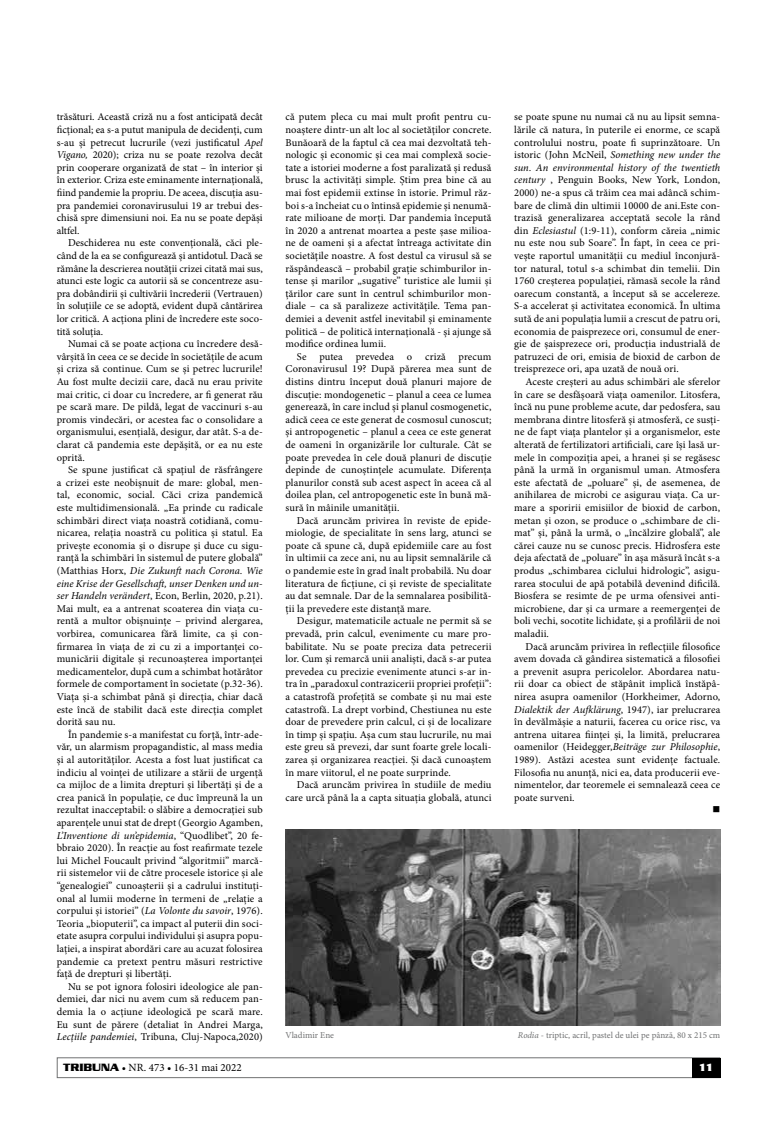
<style>
.page{position:relative;width:777px;height:1134px;background:#fff}
.page>*{position:absolute;margin:0;border:0;box-sizing:border-box;transform-origin:0 0}
.t1{font:11px "Minion Pro";color:#000}
.t2{font:700 11px "Serpentine D";color:#fff}
.t3{font:10.5px/12.6px "Minion Pro";letter-spacing:.005em;color:#000;text-align:justify}
.t4{font:10.5px "Wingdings";color:#000}
.t5{font:9px "Minion Pro";color:#707172}
.s1{font-style:italic}
.s2{font-family:"Serpentine D";font-weight:700}
</style>
<div class="page">
<img style="left:285px;top:829px;width:435px;height:197px">
<div style="left:57px;top:1057px;width:663px;height:21px;border:1px solid #707172"></div>
<div style="left:692px;top:1058px;width:28px;height:20px;background:#000"></div>
<p class="t3" style="left:57px;top:111px;width:208px">trăsături. Această criză nu a fost anticipată decât ficțional; ea s-a putut manipula de decidenți, cum s-au și petrecut lucrurile (vezi justificatul <span class="s1">Apel Vigano,</span> 2020); criza nu se poate rezolva decât prin cooperare organizată de stat – în interior și în exterior. Criza este eminamente internațională, fiind pandemie la propriu. De aceea, discuția asu&shy;pra pandemiei coronavirusului 19 ar trebui des&shy;chisă spre dimensiuni noi. Ea nu se poate depăși altfel.</p>
<p class="t3" style="left:57px;top:237px;width:208px;text-indent:11px">Deschiderea nu este convențională, căci ple&shy;când de la ea se configurează și antidotul. Dacă se rămâne la descrierea noutății crizei citată mai sus, atunci este logic ca autorii să se concentreze asu&shy;pra dobândirii și cultivării încrederii (Vertrauen) în soluțiile ce se adoptă, evident după cântărirea lor critică. A acționa plini de încredere este soco&shy;tită soluția.</p>
<p class="t3" style="left:57px;top:338px;width:208px;text-indent:11px">Numai că se poate acționa cu încredere desă&shy;vârșită în ceea ce se decide în societățile de acum și criza să continue. Cum se și petrec lucrurile!<br>Au fost multe decizii care, dacă nu erau privite mai critic, ci doar cu încredere, ar fi generat rău pe scară mare. De pildă, legat de vaccinuri s-au promis vindecări, or acestea fac o consolidare a organismului, esențială, desigur, dar atât. S-a de&shy;clarat că pandemia este depășită, or ea nu este oprită.</p>
<p class="t3" style="left:57px;top:464px;width:208px;text-indent:11px">Se spune justificat că spațiul de răsfrângere a crizei este neobișnuit de mare: global, men&shy;tal, economic, social. Căci criza pandemică este multidimensională. „Ea prinde cu radicale schimbări direct viața noastră cotidiană, comu&shy;nicarea, relația noastră cu politica și statul. Ea privește economia și o disrupe și duce cu sigu&shy;ranță la schimbări în sistemul de putere globală” (Matthias Horx, <span class="s1">Die Zukunft nach Corona. Wie eine Krise der Gesellschaft, unser Denken und un&shy;ser Handeln verändert</span>, Econ, Berlin, 2020, p.21).<br>Mai mult, ea a antrenat scoaterea din viața cu&shy;rentă a multor obișnuințe – privind alergarea, vorbirea, comunicarea fără limite, ca și con&shy;firmarea în viața de zi cu zi a importanței co&shy;municării digitale și recunoașterea importanței medicamentelor, după cum a schimbat hotărâtor formele de comportament în societate (p.32-36).<br>Viața și-a schimbat până și direcția, chiar dacă este încă de stabilit dacă este direcția complet dorită sau nu.</p>
<p class="t3" style="left:57px;top:728px;width:208px;text-indent:11px">În pandemie s-a manifestat cu forță, într-ade&shy;văr, un alarmism propagandistic, al mass media și al autorităților. Acesta a fost luat justificat ca indiciu al voinței de utilizare a stării de urgență ca mijloc de a limita drepturi și libertăți și de a crea panică în populație, ce duc împreună la un rezultat inacceptabil: o slăbire a democrației sub aparențele unui stat de drept (Georgio Agamben, <span class="s1">L’Inventione di un’epidemia</span>, “Quodlibet”, 20 fe&shy;bbraio 2020). În reacție au fost reafirmate tezele lui Michel Foucault privind “algoritmii” marcă&shy;rii sistemelor vii de către procesele istorice și ale “genealogiei” cunoașterii și a cadrului instituți&shy;onal al lumii moderne în termeni de „relație a corpului și istoriei” (<span class="s1">La Volonte du savoir</span>, 1976).<br>Teoria „bioputerii”, ca impact al puterii din soci&shy;etate asupra corpului individului și asupra popu&shy;lației, a inspirat abordări care au acuzat folosirea pandemie ca pretext pentru măsuri restrictive față de drepturi și libertăți.</p>
<p class="t3" style="left:57px;top:980px;width:208px;text-indent:11px">Nu se pot ignora folosiri ideologice ale pan&shy;demiei, dar nici nu avem cum să reducem pan&shy;demia la o acțiune ideologică pe scară mare.<br>Eu sunt de părere (detaliat în Andrei Marga, <span class="s1">Lecțiile pandemiei</span>, Tribuna, Cluj-Napoca,2020)</p>
<p class="t3" style="left:285px;top:111px;width:208px">că putem pleca cu mai mult profit pentru cu&shy;noaștere dintr-un alt loc al societăților concrete.<br>Bunăoară de la faptul că cea mai dezvoltată teh&shy;nologic și economic și cea mai complexă socie&shy;tate a istoriei moderne a fost paralizată și redusă brusc la activități simple. Știm prea bine că au mai fost epidemii extinse în istorie. Primul răz&shy;boi s-a încheiat cu o întinsă epidemie și nenumă&shy;rate milioane de morți. Dar pandemia începută în 2020 a antrenat moartea a peste șase milioa&shy;ne de oameni și a afectat întreaga activitate din societățile noastre. A fost destul ca virusul să se răspândească – probabil grație schimburilor in&shy;tense și marilor „sugative” turistice ale lumii și țărilor care sunt în centrul schimburilor mon&shy;diale – ca să paralizeze activitățile. Tema pan&shy;demiei a devenit astfel inevitabil și eminamente politică – de politică internațională - și ajunge să modifice ordinea lumii.</p>
<p class="t3" style="left:285px;top:350px;width:208px;text-indent:11px">Se putea prevedea o criză precum Coronavirusul 19? După părerea mea sunt de distins dintru început două planuri majore de discuție: mondogenetic – planul a ceea ce lumea generează, în care includ și planul cosmogenetic, adică ceea ce este generat de cosmosul cunoscut; și antropogenetic – planul a ceea ce este generat de oameni în organizările lor culturale. Cât se poate prevedea în cele două planuri de discuție depinde de cunoștințele acumulate. Diferența planurilor constă sub acest aspect în aceea că al doilea plan, cel antropogenetic este în bună mă&shy;sură în mâinile umanității.</p>
<p class="t3" style="left:285px;top:514px;width:208px;text-indent:11px">Dacă aruncăm privirea în reviste de epide&shy;miologie, de specialitate în sens larg, atunci se poate că spune că, după epidemiile care au fost în ultimii ca zece ani, nu au lipsit semnalările că o pandemie este în grad înalt probabilă. Nu doar literatura de ficțiune, ci și reviste de specialitate au dat semnale. Dar de la semnalarea posibilită&shy;ții la prevedere este distanță mare.</p>
<p class="t3" style="left:285px;top:615px;width:208px;text-indent:11px">Desigur, matematicile actuale ne permit să se prevadă, prin calcul, evenimente cu mare pro&shy;babilitate. Nu se poate preciza data petrecerii lor. Cum și remarcă unii analiști, dacă s-ar putea prevedea cu precizie evenimente atunci s-ar in&shy;tra în „paradoxul contrazicerii propriei profeții”: a catastrofă profețită se combate și nu mai este catastrofă. La drept vorbind, Chestiunea nu este doar de prevedere prin calcul, ci și de localizare în timp și spațiu. Așa cum stau lucrurile, nu mai este greu să prevezi, dar sunt foarte grele locali&shy;zarea și organizarea reacției. Și dacă cunoaștem în mare viitorul, el ne poate surprinde.</p>
<p class="t3" style="left:285px;top:779px;width:207px;text-align:right">Dacă aruncăm privirea în studiile de mediu care urcă până la a capta situația globală, atunci</p>
<p class="t3" style="left:514px;top:111px;width:208px">se poate spune nu numai că nu au lipsit semna&shy;lările că natura, în puterile ei enorme, ce scapă controlului nostru, poate fi suprinzătoare. Un istoric (John McNeil, <span class="s1">Something new under the sun. An environmental history of the twentieth century</span> , Penguin Books, New York, London, 2000) ne-a spus că trăim cea mai adâncă schim&shy;bare de climă din ultimii 10000 de ani.Este con&shy;trazisă generalizarea acceptată secole la rând din <span class="s1">Eclesiastul</span> (1:9-11), conform căreia „nimic nu este nou sub Soare”. În fapt, în ceea ce pri&shy;veşte raportul umanității cu mediul înconjură&shy;tor natural, totul s-a schimbat din temelii. Din 1760 creşterea populației, rămasă secole la rând oarecum constantă, a început să se accelereze.<br>S-a accelerat şi activitatea economică. În ultima sută de ani populația lumii a crescut de patru ori, economia de paisprezece ori, consumul de ener&shy;gie de şaisprezece ori, producția industrială de patruzeci de ori, emisia de bioxid de carbon de treisprezece ori, apa uzată de nouă ori.</p>
<p class="t3" style="left:514px;top:375px;width:208px;text-indent:11px">Aceste creşteri au adus schimbări ale sferelor în care se desfăşoară viața oamenilor. Litosfera, încă nu pune probleme acute, dar pedosfera, sau membrana dintre litosferă şi atmosferă, ce susți&shy;ne de fapt viața plantelor şi a organismelor, este alterată de fertilizatori artificiali, care îşi lasă ur&shy;mele în compoziția apei, a hranei şi se regăsesc până la urmă în organismul uman. Atmosfera este afectată de „poluare” şi, de asemenea, de anihilarea de microbi ce asigurau viața. Ca ur&shy;mare a sporirii emisiilor de bioxid de carbon, metan şi ozon, se produce o „schimbare de cli&shy;mat” şi, până la urmă, o „încălzire globală”, ale cărei cauze nu se cunosc precis. Hidrosfera este deja afectată de „poluare” în aşa măsură încât s-a produs „schimbarea ciclului hidrologic”, asigu&shy;rarea stocului de apă potabilă devenind dificilă.<br>Biosfera se resimte de pe urma ofensivei anti&shy;microbiene, dar şi ca urmare a reemergenței de boli vechi, socotite lichidate, şi a profilării de noi maladii.</p>
<p class="t3" style="left:514px;top:640px;width:207px;text-indent:11px">Dacă aruncăm privirea în reflecțiile filosofice avem dovada că gândirea sistematică a filosofiei a prevenit asupra pericolelor. Abordarea natu&shy;rii doar ca obiect de stăpânit implică înstăpâ&shy;nirea asupra oamenilor (Horkheimer, Adorno, <span class="s1">Dialektik der Aufklärung</span>, 1947), iar prelucrarea în devălmășie a naturii, facerea cu orice risc, va antrena uitarea ființei și, la limită, prelucrarea oamenilor (Heidegger,<span class="s1">Beiträge zur Philosophie</span>, 1989). Astăzi acestea sunt evidențe factuale.<br>Filosofia nu anunță, nici ea, data producerii eve&shy;nimentelor, dar teoremele ei semnalează ceea ce poate surveni.</p>
<p class="t4" style="left:712px;top:804px;width:9px">■</p>
<p class="t5" style="left:285px;top:1029px;width:50px">Vladimir Ene</p>
<p class="t5" style="left:518px;top:1029px;width:204px"><span class="s1">Rodia</span> - triptic, acril, pastel de ulei pe pânză, 80 x 215 cm</p>
<p class="t1" style="left:63px;top:1060px;width:180px"><span class="s2">TRIBUNA</span> • NR. 473 • 16-31 mai 2022</p>
<p class="t2" style="left:698px;top:1061px;width:17px">11</p>
</div>
